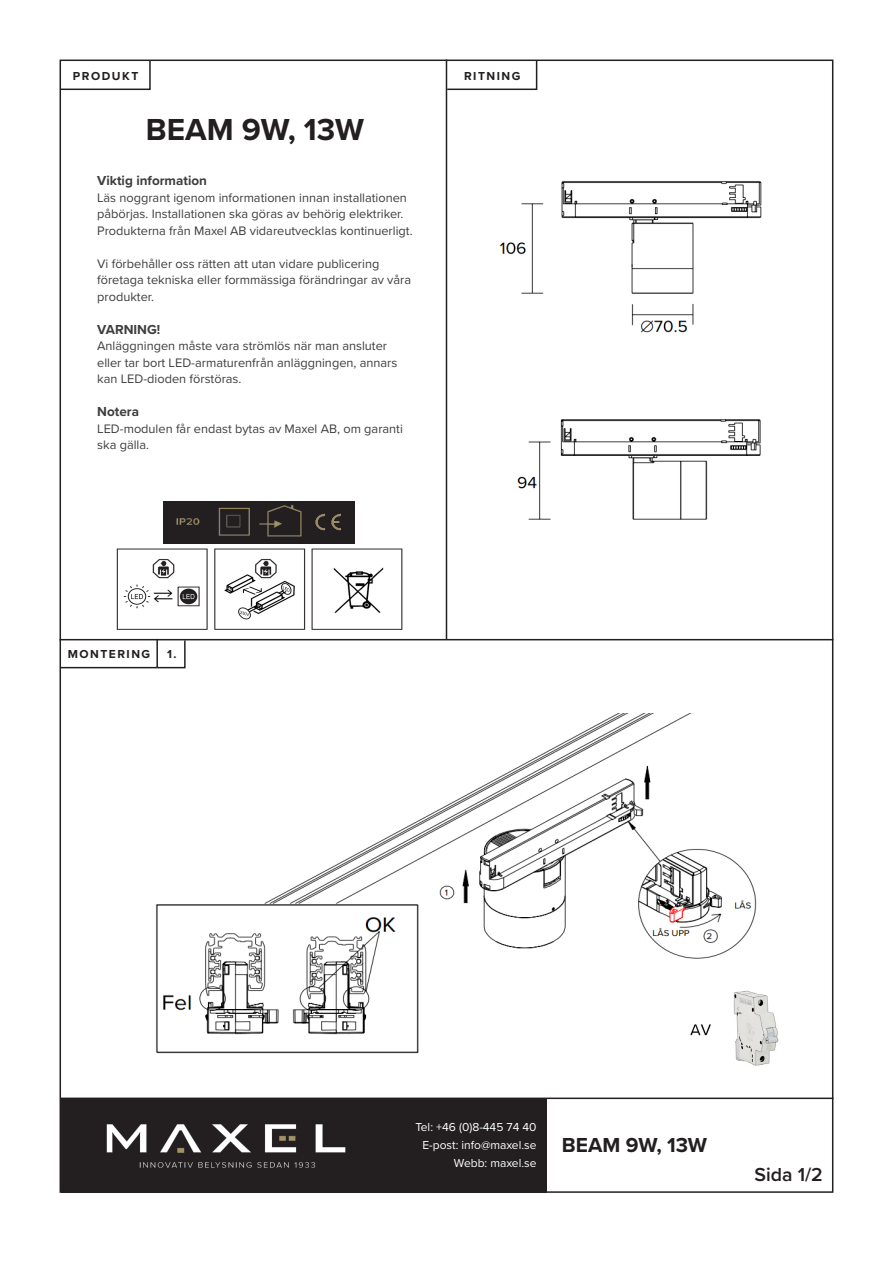
<style>
.page{position:relative;width:893px;height:1263px;background:#fff}
.page>*{position:absolute;margin:0;border:0;box-sizing:border-box;transform-origin:0 0}
.t1{font:700 31.5px "Proxima Nova";color:#231f20}
.t2{font:700 21px "Proxima Nova";color:#231f20}
.t3{font:600 19.5px "Proxima Nova";color:#231f20}
.t4{font:700 13.5px "Proxima Nova";color:#3e3e3f}
.t5{font:12.75px/16.5px "Proxima Nova";color:#3e3e3f}
.t6{font:12px/18px "Proxima Nova";color:#fff;text-align:right}
.t7{font:700 12px "Proxima Nova";letter-spacing:.125em;color:#231f20}
</style>
<div class="page">
<img style="left:156px;top:713px;width:601px;height:341px">
<hr style="left:61px;top:1097px;width:772px;height:2px;background:#231f20">
<hr style="left:60px;top:639px;width:773px;height:1px;background:#231f20">
<hr style="left:446px;top:60px;width:1px;height:579px;background:#231f20">
<svg style="left:59px;top:59px;width:92px;height:32px"></svg>
<svg style="left:446px;top:59px;width:92px;height:32px"></svg>
<img style="left:682px;top:975px;width:97px;height:91px">
<svg style="left:59px;top:637px;width:127px;height:32px"></svg>
<div style="left:61px;top:1098px;width:485px;height:94px;background:#231f20"></div>
<img style="left:106px;top:1124px;width:240px;height:44px">
<img style="left:116px;top:548px;width:287px;height:82px">
<img style="left:163px;top:501px;width:192px;height:43px">
<img style="left:499px;top:181px;width:263px;height:339px">
<p class="t7" style="left:73px;top:67px;width:67px">PRODUKT</p>
<p class="t1" style="left:146px;top:106px;width:220px">BEAM 9W, 13W</p>
<p class="t4" style="left:97px;top:171px;width:111px">Viktig information</p>
<p class="t5" style="left:97px;top:189px;width:317px">Läs noggrant igenom informationen innan installationen påbörjas. Installationen ska göras av behörig elektriker.<br>Produkterna från Maxel AB vidareutvecklas kontinuerligt.</p>
<p class="t5" style="left:97px;top:255px;width:315px">Vi förbehåller oss rätten att utan vidare publicering företaga tekniska eller formmässiga förändringar av våra produkter.</p>
<p class="t4" style="left:97px;top:319px;width:65px">VARNING!</p>
<p class="t5" style="left:97px;top:337px;width:302px">Anläggningen måste vara strömlös när man ansluter eller tar bort LED-armaturenfrån anläggningen, annars kan LED-dioden förstöras.</p>
<p class="t4" style="left:97px;top:402px;width:43px">Notera</p>
<p class="t5" style="left:97px;top:420px;width:307px">LED-modulen får endast bytas av Maxel AB, om garanti ska gälla.</p>
<p class="t7" style="left:464px;top:67px;width:58px">RITNING</p>
<p class="t7" style="left:68px;top:645px;width:84px">MONTERING</p>
<p class="t7" style="left:167px;top:645px;width:11px">1.</p>
<p class="t6" style="left:415px;top:1118px;width:123px">Tel: +46 (0)8-445 74 40</p>
<p class="t6" style="left:422px;top:1136px;width:116px">E-post: info@maxel.se<br>Webb: maxel.se</p>
<p class="t2" style="left:562px;top:1129px;width:147px">BEAM 9W, 13W</p>
<p class="t3" style="left:755px;top:1159px;width:70px">Sida 1/2</p>
</div>
